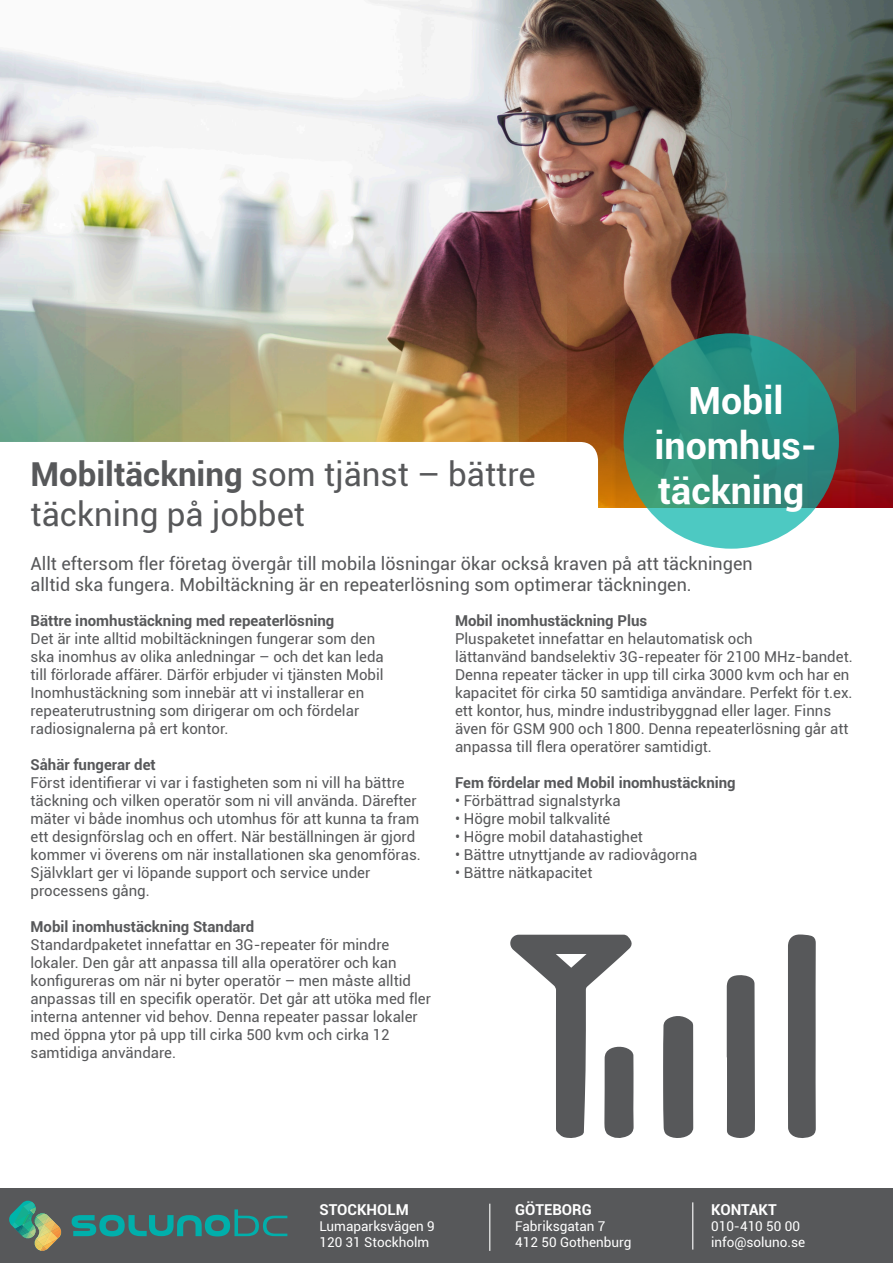
<style>
.page{position:relative;width:893px;height:1263px;background:#fff}
.page>*{position:absolute;margin:0;border:0;box-sizing:border-box;transform-origin:0 0}
.t1{font:700 37.5px/45px "Roboto";color:#fff;text-align:center}
.t2{font:33px/39.6px "Roboto";color:#57585a}
.t3{font:18px/21.6px "Roboto";color:#57585a}
.t4{font:15px/18px "Roboto";color:#57585a}
.t5{font:700 15px "Roboto";color:#57585a}
.t6{font:700 15px "Roboto";color:#fff}
.t7{font:13.5px "Roboto";color:#fff}
.s1{font-weight:700}
</style>
<div class="page">
<img style="left:0;top:0;width:893px;height:254px">
<img style="left:0;top:254px;width:893px;height:253px">
<svg style="left:0;top:442px;width:598px;height:65px"></svg>
<svg style="left:624px;top:333px;width:215px;height:216px;background:#319787"></svg>
<div style="left:788px;top:934px;width:28px;height:204px;background:#57585a"></div>
<div style="left:727px;top:975px;width:28px;height:163px;background:#57585a"></div>
<svg style="left:663px;top:1016px;width:30px;height:122px;background:#5e5f61"></svg>
<svg style="left:510px;top:935px;width:124px;height:203px"></svg>
<div style="left:0;top:1188px;width:893px;height:75px;background:#57585a"></div>
<svg style="left:9px;top:1201px;width:53px;height:50px"></svg>
<svg style="left:72px;top:1209px;width:215px;height:27px"></svg>
<hr style="left:489px;top:1204px;width:1px;height:47px;background:#fff">
<hr style="left:692px;top:1202px;width:1px;height:47px;background:#fff">
<p class="t2" style="left:31px;top:454px;width:507px"><span class="s1">Mobiltäckning</span> som tjänst – bättre täckning på jobbet</p>
<p class="t1" style="left:654px;top:376px;width:164px">Mobil inomhus&shy;täckning</p>
<p class="t3" style="left:31px;top:552px;width:724px">Allt eftersom fler företag övergår till mobila lösningar ökar också kraven på att täckningen alltid ska fungera. Mobiltäckning är en repeaterlösning som optimerar täckningen.</p>
<p class="t5" style="left:31px;top:610px;width:305px">Bättre inomhustäckning med repeaterlösning</p>
<p class="t4" style="left:31px;top:629px;width:355px">Det är inte alltid mobiltäckningen fungerar som den ska inomhus av olika anledningar – och det kan leda till förlorade affärer. Därför erbjuder vi tjänsten Mobil Inomhustäckning som innebär att vi installerar en repeaterutrustning som dirigerar om och fördelar radiosignalerna på ert kontor.</p>
<p class="t5" style="left:31px;top:754px;width:127px">Såhär fungerar det</p>
<p class="t4" style="left:31px;top:773px;width:392px">Först identifierar vi var i fastigheten som ni vill ha bättre täckning och vilken operatör som ni vill använda. Därefter mäter vi både inomhus och utomhus för att kunna ta fram ett designförslag och en offert. När beställningen är gjord kommer vi överens om när installationen ska genomföras.<br>Självklart ger vi löpande support och service under processens gång.</p>
<p class="t5" style="left:31px;top:916px;width:225px">Mobil inomhustäckning Standard</p>
<p class="t4" style="left:31px;top:935px;width:402px">Standardpaketet innefattar en 3G-repeater för mindre lokaler. Den går att anpassa till alla operatörer och kan konfigureras om när ni byter operatör – men måste alltid anpassas till en specifik operatör. Det går att utöka med fler interna antenner vid behov. Denna repeater passar lokaler med öppna ytor på upp till cirka 500 kvm och cirka 12 samtidiga användare.</p>
<p class="t5" style="left:455px;top:610px;width:194px">Mobil inomhustäckning Plus</p>
<p class="t4" style="left:455px;top:629px;width:399px">Pluspaketet innefattar en helautomatisk och<br>lättanvänd bandselektiv 3G-repeater för 2100 MHz-bandet.<br>Denna repeater täcker in upp till cirka 3000 kvm och har en kapacitet för cirka 50 samtidiga användare. Perfekt för t.ex. ett kontor, hus, mindre industribyggnad eller lager. Finns även för GSM 900 och 1800. Denna repeaterlösning går att anpassa till flera operatörer samtidigt.</p>
<p class="t5" style="left:455px;top:772px;width:282px">Fem fördelar med Mobil inomhustäckning</p>
<p class="t4" style="left:455px;top:791px;width:167px">• Förbättrad signalstyrka</p>
<p class="t4" style="left:455px;top:809px;width:157px">• Högre mobil talkvalité</p>
<p class="t4" style="left:455px;top:827px;width:190px">• Högre mobil datahastighet</p>
<p class="t4" style="left:455px;top:845px;width:244px">• Bättre utnyttjande av radiovågorna</p>
<p class="t4" style="left:455px;top:863px;width:139px">• Bättre nätkapacitet</p>
<p class="t6" style="left:319px;top:1199px;width:91px">STOCKHOLM</p>
<p class="t7" style="left:319px;top:1217px;width:117px">Lumaparksvägen 9</p>
<p class="t7" style="left:319px;top:1233px;width:111px">120 31 Stockholm</p>
<p class="t6" style="left:515px;top:1199px;width:78px">GÖTEBORG</p>
<p class="t7" style="left:515px;top:1217px;width:92px">Fabriksgatan 7</p>
<p class="t7" style="left:515px;top:1233px;width:118px">412 50 Gothenburg</p>
<p class="t6" style="left:711px;top:1199px;width:67px">KONTAKT</p>
<p class="t7" style="left:711px;top:1217px;width:90px">010-410 50 00</p>
<p class="t7" style="left:711px;top:1233px;width:96px">info@soluno.se</p>
</div>
